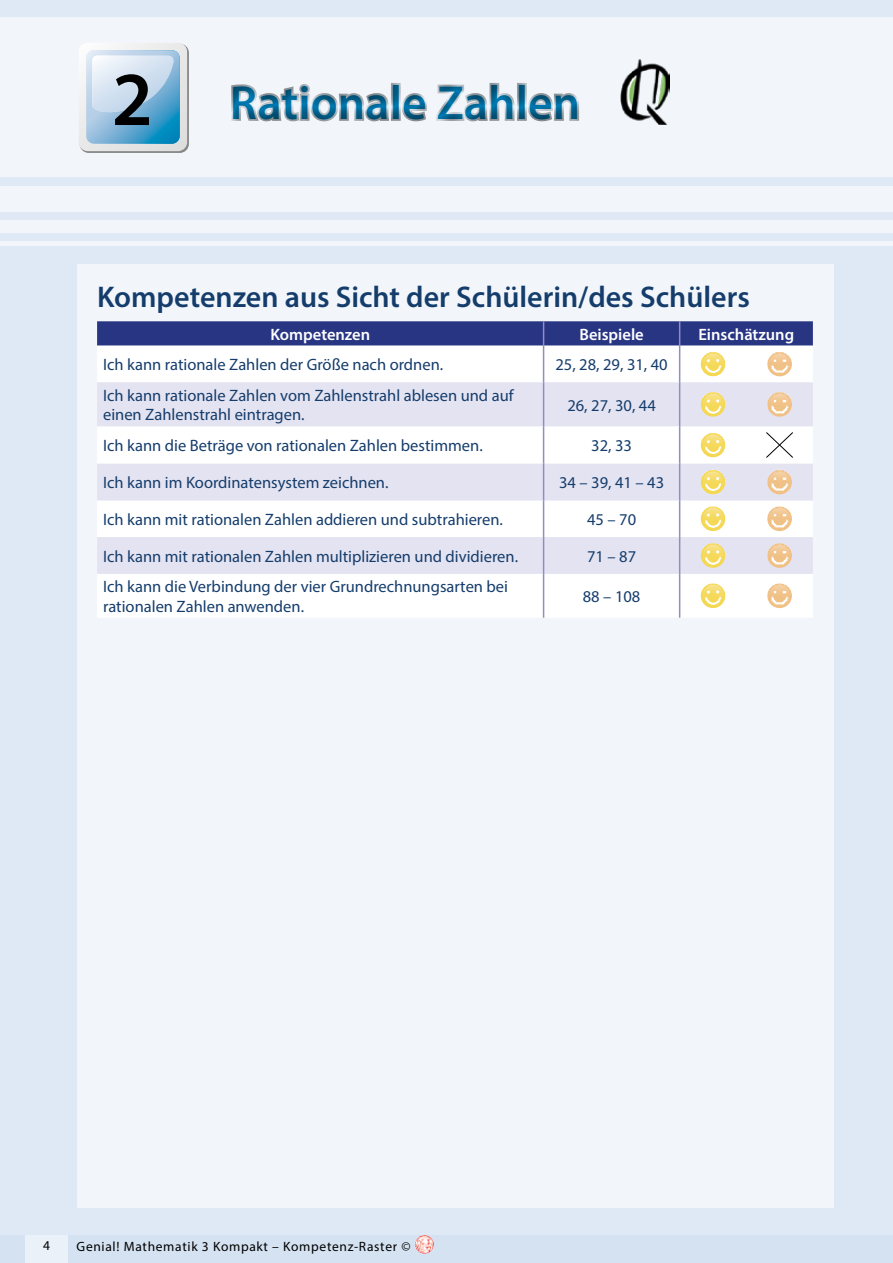
<style>
.page{position:relative;width:893px;height:1263px;background:#fff}
.page>*{position:absolute;margin:0;border:0;box-sizing:border-box;transform-origin:0 0}
.t1{font:600 48px "Myriad Pro";color:#007ab2}
.t2{font:600 30px "Myriad Pro";color:#153d6c}
.t3{font:16.5px/19.5px "Myriad Pro";color:#153d6c}
.t4{font:600 16.5px "Myriad Pro";color:#fff}
.t5{font:13.5px "Myriad Pro";letter-spacing:.05em;color:#000}
.s1{font-size:76.8px;color:#000}
</style>
<div class="page">
<div style="left:0;top:1229px;width:893px;height:34px;background:#d4e2f1"></div>
<img style="left:415px;top:1235px;width:19px;height:19px;border-radius:9px">
<div style="left:26px;top:1229px;width:42px;height:34px;background:#eaf1f9"></div>
<div style="left:0;top:0;width:893px;height:1234px;background:#dfe9f5"></div>
<div style="left:0;top:17px;width:893px;height:159px;background:#f2f6fb"></div>
<div style="left:0;top:186px;width:893px;height:26px;background:#f2f6fb"></div>
<div style="left:0;top:220px;width:893px;height:13px;background:#f2f6fb"></div>
<div style="left:0;top:241px;width:893px;height:5px;background:#f2f6fb"></div>
<div style="left:77px;top:264px;width:756px;height:944px;background:#f2f6fb"></div>
<div style="left:97px;top:346px;width:716px;height:272px;background:#fff"></div>
<svg style="left:97px;top:382px;width:716px;height:192px;fill:#e4e3f1"></svg>
<svg style="left:97px;top:321px;width:716px;height:25px;background:#2e3b87"></svg>
<hr style="left:543px;top:346px;width:1px;height:36px;background:#918dbe">
<hr style="left:679px;top:346px;width:1px;height:36px;background:#918dbe">
<hr style="left:543px;top:382px;width:1px;height:44px;background:#918dbe">
<hr style="left:679px;top:382px;width:1px;height:44px;background:#918dbe">
<hr style="left:543px;top:426px;width:1px;height:38px;background:#918dbe">
<hr style="left:679px;top:426px;width:1px;height:38px;background:#918dbe">
<hr style="left:543px;top:464px;width:1px;height:36px;background:#918dbe">
<hr style="left:679px;top:464px;width:1px;height:36px;background:#918dbe">
<hr style="left:543px;top:500px;width:1px;height:37px;background:#918dbe">
<hr style="left:679px;top:500px;width:1px;height:37px;background:#918dbe">
<hr style="left:543px;top:537px;width:1px;height:37px;background:#918dbe">
<hr style="left:679px;top:537px;width:1px;height:37px;background:#918dbe">
<hr style="left:543px;top:574px;width:1px;height:44px;background:#918dbe">
<hr style="left:679px;top:574px;width:1px;height:44px;background:#918dbe">
<img style="left:701px;top:352px;width:24px;height:24px;border-radius:12px">
<img style="left:767px;top:352px;width:25px;height:24px;border-radius:12px">
<img style="left:701px;top:392px;width:24px;height:25px;border-radius:12px">
<img style="left:767px;top:392px;width:25px;height:25px;border-radius:12px">
<img style="left:701px;top:433px;width:24px;height:24px;border-radius:12px">
<svg style="left:765px;top:432px;width:29px;height:26px"></svg>
<img style="left:701px;top:470px;width:24px;height:24px;border-radius:12px">
<img style="left:767px;top:470px;width:25px;height:24px;border-radius:12px">
<img style="left:701px;top:506px;width:24px;height:25px;border-radius:12px">
<img style="left:767px;top:506px;width:25px;height:25px;border-radius:12px">
<img style="left:701px;top:543px;width:24px;height:25px;border-radius:12px">
<img style="left:767px;top:543px;width:25px;height:25px;border-radius:12px">
<img style="left:701px;top:583px;width:24px;height:25px;border-radius:12px">
<img style="left:767px;top:583px;width:25px;height:25px;border-radius:12px">
<div style="left:80px;top:44px;width:109px;height:109px;background:#949494;border-radius:9px"></div>
<svg style="left:79px;top:43px;width:108px;height:108px;background:#afcfe3"></svg>
<div style="left:216px;top:64px;width:379px;height:76px;background:#000;opacity:.5"></div>
<img style="left:621px;top:60px;width:49px;height:64px">
<h1 class="t1" style="left:112px;top:72px;width:470px"><span class="s1">2</span> Rationale Zahlen</h1>
<h2 class="t2" style="left:97px;top:278px;width:654px">Kompetenzen aus Sicht der Schülerin/des Schülers</h2>
<p class="t4" style="left:270px;top:324px;width:101px">Kompetenzen</p>
<p class="t4" style="left:579px;top:324px;width:66px">Beispiele</p>
<p class="t4" style="left:698px;top:324px;width:97px">Einschätzung</p>
<p class="t3" style="left:103px;top:355px;width:342px">Ich kann rationale Zahlen der Größe nach ordnen.</p>
<p class="t3" style="left:555px;top:355px;width:114px">25, 28, 29, 31, 40</p>
<p class="t3" style="left:103px;top:385px;width:412px">Ich kann rationale Zahlen vom Zahlenstrahl ablesen und auf einen Zahlenstrahl eintragen.</p>
<p class="t3" style="left:567px;top:395px;width:90px">26, 27, 30, 44</p>
<p class="t3" style="left:103px;top:436px;width:381px">Ich kann die Beträge von rationalen Zahlen bestimmen.</p>
<p class="t3" style="left:591px;top:436px;width:42px">32, 33</p>
<p class="t3" style="left:103px;top:473px;width:287px">Ich kann im Koordinatensystem zeichnen.</p>
<p class="t3" style="left:559px;top:473px;width:107px">34 – 39, 41 – 43</p>
<p class="t3" style="left:103px;top:509px;width:401px">Ich kann mit rationalen Zahlen addieren und subtrahieren.</p>
<p class="t3" style="left:587px;top:509px;width:51px">45 – 70</p>
<p class="t3" style="left:103px;top:546px;width:417px">Ich kann mit rationalen Zahlen multiplizieren und dividieren.</p>
<p class="t3" style="left:587px;top:546px;width:51px">71 – 87</p>
<p class="t3" style="left:103px;top:577px;width:406px">Ich kann die Verbindung der vier Grundrechnungsarten bei rationalen Zahlen anwenden.</p>
<p class="t3" style="left:583px;top:586px;width:59px">88 – 108</p>
<p class="t5" style="left:43px;top:1237px;width:8px">4</p>
<p class="t5" style="left:77px;top:1238px;width:335px">Genial! Mathematik 3 Kompakt – Kompetenz-Raster ©</p>
</div>
